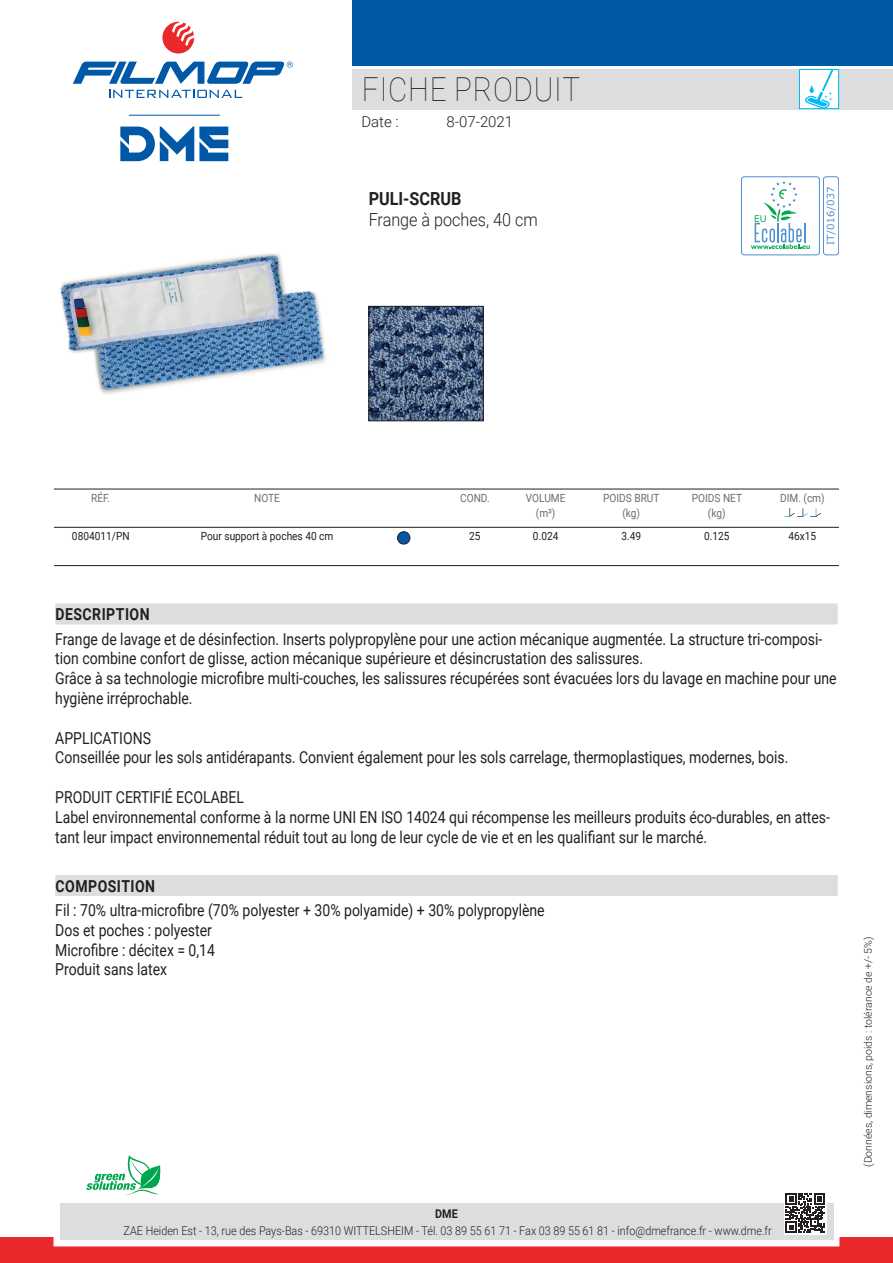
<style>
.page{position:relative;width:893px;height:1263px;background:#fff}
.page>*{position:absolute;margin:0;border:0;box-sizing:border-box;transform-origin:0 0}
.t1{font:100 33px "Roboto";letter-spacing:.025em;color:#231f20;scale:.9 1}
.t2{font:300 18px "Roboto";color:#231f20;scale:.9 1}
.t3{font:700 18px "Roboto";color:#231f20;scale:.9 1}
.t4{font:16.5px/19.8px "Roboto";color:#231f20;scale:.85 1}
.t5{font:700 16.5px "Roboto";letter-spacing:.035em;color:#231f20;scale:.85 1}
.t6{font:300 15px "Roboto";color:#231f20}
.t7{font:300 12px "Roboto";color:#231f20;scale:.9 1}
.t8{font:700 12px "Roboto";color:#231f20;scale:.9 1}
.t9{font:11.25px/15px "Roboto";color:#6c6d70;text-align:center;scale:.9 1}
.t10{font:11.25px "Roboto";color:#231f20;scale:.9 1}
.t11{font:300 10.5px "Roboto";color:#231f20}
</style>
<div class="page">
<div style="left:353px;top:69px;width:540px;height:40px;background:#dcdddf"></div>
<svg style="left:109px;top:90px;width:133px;height:8px"></svg>
<svg style="left:162px;top:22px;width:32px;height:32px"></svg>
<svg style="left:73px;top:61px;width:220px;height:23px"></svg>
<div style="left:353px;top:0;width:540px;height:66px;background:#0158a6"></div>
<div style="left:0;top:1237px;width:893px;height:26px;background:#e9292a"></div>
<div style="left:54px;top:1197px;width:785px;height:49px;border:12px solid #fff"></div>
<div style="left:60px;top:1203px;width:773px;height:37px;background:#dcdddf"></div>
<svg style="left:120px;top:126px;width:108px;height:35px"></svg>
<hr style="left:129px;top:115px;width:91px;height:1px;background:#0158a6">
<svg style="left:784px;top:1193px;width:42px;height:41px"></svg>
<svg style="left:786px;top:1193px;width:39px;height:39px;background:#706e6f"></svg>
<div style="left:799px;top:69px;width:40px;height:40px;background:#fff;border:1px solid #00baf1"></div>
<svg style="left:805px;top:69px;width:28px;height:40px"></svg>
<img style="left:60px;top:253px;width:266px;height:141px">
<div style="left:55px;top:603px;width:783px;height:21px;background:#dcdddf"></div>
<div style="left:55px;top:875px;width:783px;height:21px;background:#dcdddf"></div>
<hr style="left:54px;top:489px;width:785px;height:1px;background:#231f20">
<hr style="left:54px;top:565px;width:785px;height:1px;background:#231f20">
<hr style="left:54px;top:527px;width:785px;height:1px;background:#231f20">
<svg style="left:86px;top:1155px;width:75px;height:40px"></svg>
<div style="left:398px;top:532px;width:12px;height:12px;background:#0158a6;border-radius:50%"></div>
<div style="left:397px;top:531px;width:13px;height:13px;border:1px solid #231f20;border-radius:50%"></div>
<svg style="left:784px;top:508px;width:37px;height:9px"></svg>
<img style="left:371px;top:308px;width:110px;height:111px">
<div style="left:369px;top:306px;width:114px;height:115px;border:1px solid #231f20"></div>
<div style="left:741px;top:176px;width:79px;height:79px;border:1px solid #5090cc;border-radius:3px"></div>
<svg style="left:751px;top:181px;width:59px;height:68px"></svg>
<div style="left:823px;top:176px;width:16px;height:79px;border:1px solid #5090cc;border-radius:3px"></div>
<svg style="left:826px;top:187px;width:10px;height:57px"></svg>
<h1 class="t1" style="left:362px;top:67px;width:244px">FICHE PRODUIT</h1>
<p class="t6" style="left:361px;top:111px;width:39px">Date :</p>
<p class="t6" style="left:446px;top:111px;width:68px">8-07-2021</p>
<p class="t3" style="left:369px;top:186px;width:105px">PULI-SCRUB</p>
<p class="t2" style="left:369px;top:207px;width:189px">Frange à poches, 40 cm</p>
<p class="t9" style="left:91px;top:490px;width:23px">RÉF.</p>
<p class="t10" style="left:72px;top:528px;width:66px">0804011/PN</p>
<p class="t9" style="left:254px;top:490px;width:30px">NOTE</p>
<p class="t10" style="left:201px;top:528px;width:149px">Pour support à poches 40 cm</p>
<p class="t9" style="left:460px;top:490px;width:34px">COND.</p>
<p class="t10" style="left:469px;top:528px;width:14px">25</p>
<p class="t9" style="left:526px;top:490px;width:46px">VOLUME (m³)</p>
<p class="t10" style="left:533px;top:528px;width:30px">0.024</p>
<p class="t9" style="left:603px;top:490px;width:64px">POIDS BRUT (kg)</p>
<p class="t10" style="left:621px;top:528px;width:23px">3.49</p>
<p class="t9" style="left:692px;top:490px;width:57px">POIDS NET (kg)</p>
<p class="t10" style="left:704px;top:528px;width:30px">0.125</p>
<p class="t9" style="left:780px;top:490px;width:51px">DIM. (cm)</p>
<p class="t10" style="left:788px;top:528px;width:32px">46x15</p>
<p class="t5" style="left:56px;top:603px;width:112px">DESCRIPTION</p>
<p class="t4" style="left:55px;top:628px;width:921px">Frange de lavage et de désinfection. Inserts polypropylène pour une action mécanique augmentée. La structure tri-composi&shy;tion combine confort de glisse, action mécanique supérieure et désincrustation des salissures.<br>Grâce à sa technologie microfibre multi-couches, les salissures récupérées sont évacuées lors du lavage en machine pour une hygiène irréprochable.</p>
<p class="t4" style="left:55px;top:727px;width:864px">APPLICATIONS<br>Conseillée pour les sols antidérapants. Convient également pour les sols carrelage, thermoplastiques, modernes, bois.</p>
<p class="t4" style="left:55px;top:786px;width:913px">PRODUIT CERTIFIÉ ECOLABEL<br>Label environnemental conforme à la norme UNI EN ISO 14024 qui récompense les meilleurs produits éco-durables, en attes&shy;tant leur impact environnemental réduit tout au long de leur cycle de vie et en les qualifiant sur le marché.</p>
<p class="t5" style="left:56px;top:874px;width:119px">COMPOSITION</p>
<p class="t4" style="left:55px;top:900px;width:577px">Fil : 70% ultra-microfibre (70% polyester + 30% polyamide) + 30% polypropylène Dos et poches : polyester<br>Microfibre : décitex = 0,14<br>Produit sans latex</p>
<p class="t8" style="left:435px;top:1206px;width:27px">DME</p>
<p class="t7" style="left:124px;top:1222px;width:722px">ZAE Heiden Est - 13, rue des Pays-Bas - 69310 WITTELSHEIM - Tél. 03 89 55 61 71 - Fax 03 89 55 61 81 - info@dmefrance.fr - www.dme.fr</p>
<p class="t11" style="left:861px;top:1167px;width:232px;rotate:-90deg">(Données, dimensions, poids : tolérance de +/- 5%)</p>
</div>
